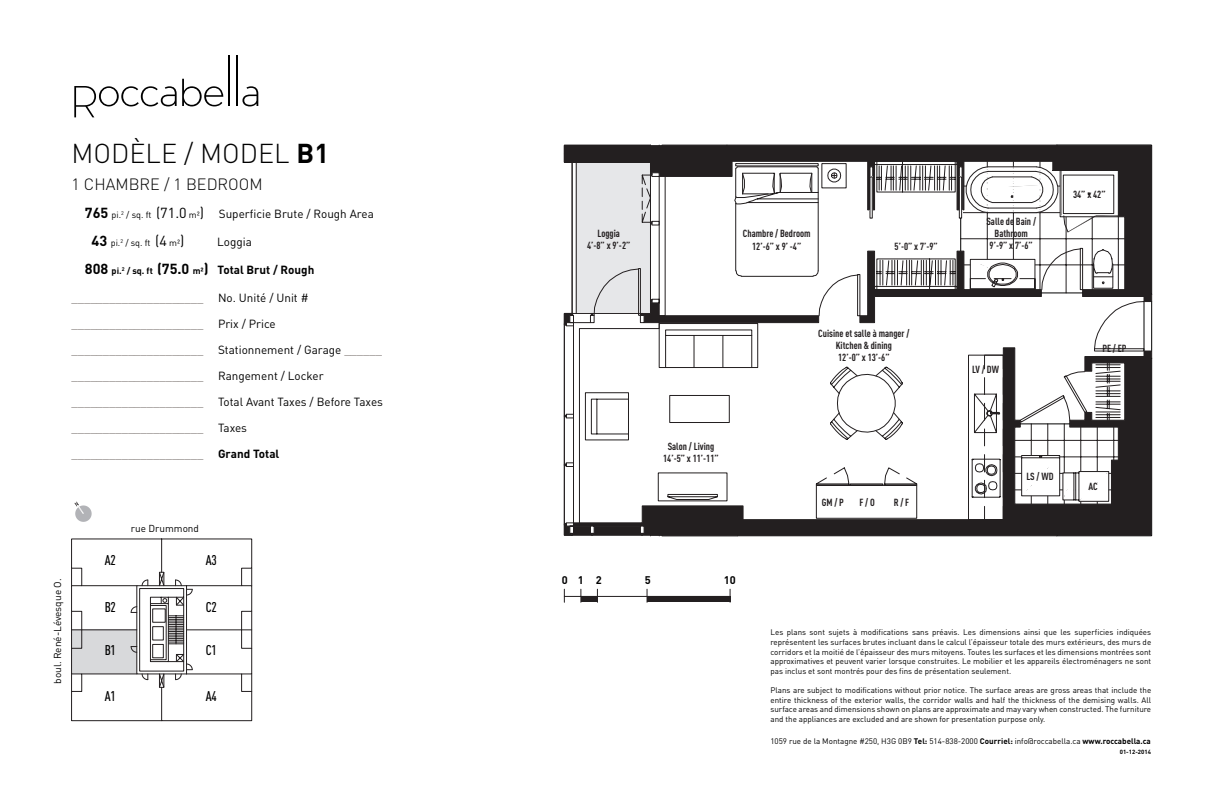
<style>
.page{position:relative;width:1224px;height:792px;background:#fff}
.page>*{position:absolute;margin:0;border:0;box-sizing:border-box;transform-origin:0 0}
.t1{font:300 27px "DIN";color:#000}
.t2{font:700 27px "DIN";color:#000}
.t3{font:300 16.2px "DIN";color:#000}
.t4{font:500 14px "DIN Cond";letter-spacing:-.025em;color:#000}
.t5{font:11.7px "DIN";color:#867f7c}
.t6{font:11.7px "DIN";color:#000}
.t7{font:700 11.7px "DIN";color:#000}
.t8{font:700 11px "DIN";color:#000}
.t9{font:700 10.2px/12.3px "DIN Cond";color:#231f20;text-align:center}
.t10{font:10px "DIN";color:#000}
.t11{font:9px "DIN";color:#000}
.t12{font:8px/9.6px "DIN";color:#000;text-align:justify}
.t13{font:700 6px "DIN";color:#000}
.s1{font-weight:700;font-size:14.4px}
.s2{font-size:9px}
.s3{font-size:14.4px}
.s4{color:#000}
.s5{color:#867f7c}
.s6{font-weight:700;color:#000}
.s7{font-weight:700}
</style>
<div class="page">
<hr style="left:228px;top:55px;width:2px;height:51px;background:#000">
<hr style="left:236px;top:55px;width:2px;height:51px;background:#000">
<svg style="left:74px;top:79px;width:149px;height:38px"></svg>
<svg style="left:242px;top:86px;width:16px;height:20px"></svg>
<hr style="left:738px;top:536px;width:319px;height:1px;background:#231f20">
<svg style="left:564px;top:589px;width:1px;height:13px"></svg>
<hr style="left:564px;top:596px;width:166px;height:1px;background:#231f20">
<div style="left:581px;top:596px;width:16px;height:6px;background:#231f20"></div>
<svg style="left:597px;top:589px;width:1px;height:13px"></svg>
<div style="left:647px;top:596px;width:83px;height:6px;background:#231f20"></div>
<svg style="left:730px;top:589px;width:1px;height:13px"></svg>
<hr style="left:1152px;top:301px;width:1px;height:50px;background:#000">
<svg style="left:564px;top:145px;width:588px;height:391px"></svg>
<div style="left:564px;top:145px;width:86px;height:17px;background:#231f20"></div>
<svg style="left:74px;top:502px;width:18px;height:20px"></svg>
<svg style="left:71px;top:539px;width:182px;height:182px"></svg>
<h1 class="t1" style="left:72px;top:137px;width:168px">MODÈLE / MODEL</h1>
<h1 class="t2" style="left:297px;top:136px;width:34px">B1</h1>
<h2 class="t3" style="left:72px;top:174px;width:126px">1 CHAM BRE / 1 BED</h2>
<h2 class="t3" style="left:218px;top:174px;width:23px">ROOM</h2>
<h3 class="t6" style="left:85px;top:207px;width:290px"><span class="s1">765</span> <span class="s2">pi.</span><sup>2</sup> <span class="s2">/ sq. ft</span> <span class="s3">(71.0</span> <span class="s2">m²</span><span class="s3">)</span> Superficie Brute / Rough Area</h3>
<p class="t11" style="left:92px;top:237px;width:94px"><span class="s1">43</span> pi.<sup>2</sup> / sq. ft <span class="s3">(4</span> m²<span class="s3">)</span></p>
<h3 class="t6" style="left:217px;top:235px;width:36px">Loggia</h3>
<h3 class="t7" style="left:85px;top:262px;width:231px"><span class="s3">808</span> <span class="s2">pi.</span><sup>2</sup> <span class="s2">/ sq. ft</span> <span class="s3">(75.0</span> <span class="s2">m²</span><span class="s3">)</span> Total Brut / Rough</h3>
<h3 class="t5" style="left:71px;top:291px;width:238px">_____________________ <span class="s4">No. Unité / Unit #</span></h3>
<h3 class="t5" style="left:72px;top:317px;width:206px">_____________________ <span class="s4">Prix / Price</span></h3>
<h3 class="t5" style="left:72px;top:343px;width:312px">_____________________ <span class="s4">Stationnement / Garage</span> ______</h3>
<h3 class="t5" style="left:72px;top:369px;width:254px">_____________________ <span class="s4">Rangement / Locker</span></h3>
<h3 class="t6" style="left:72px;top:395px;width:313px"><span class="s5">_____________________</span> Total Avant Taxes / Before Taxes</h3>
<h3 class="t5" style="left:72px;top:421px;width:177px">_____________________ <span class="s4">Taxes</span></h3>
<h3 class="t5" style="left:72px;top:447px;width:209px">_____________________ <span class="s6">Grand Total</span></h3>
<p class="t9" style="left:663px;top:439px;width:57px">Salon / Living<br>14’-5” x 11’-11”</p>
<p class="t9" style="left:587px;top:226px;width:45px">Loggia<br>4’-8” x 9’-2”</p>
<p class="t10" style="left:131px;top:522px;width:70px">rue Drummond</p>
<p class="t9" style="left:743px;top:227px;width:69px">Chambre / Bedroom<br>12’-6” x 9’ -4”</p>
<p class="t9" style="left:895px;top:240px;width:45px">5’-0” x 7’-9”</p>
<p class="t9" style="left:818px;top:327px;width:93px">Cuisine et salle à manger /<br>Kitchen &amp; dining<br>12’-0” x 13’-6”</p>
<p class="t9" style="left:822px;top:496px;width:24px">GM / P</p>
<p class="t9" style="left:859px;top:496px;width:17px">F / O</p>
<p class="t9" style="left:894px;top:496px;width:17px">R / F</p>
<p class="t9" style="left:986px;top:214px;width:51px">Salle de Bain /<br>Bathroom<br>9’-9” x 7’-6”</p>
<p class="t9" style="left:1073px;top:188px;width:34px">34” x 42”</p>
<p class="t9" style="left:972px;top:363px;width:28px">LV / DW</p>
<p class="t9" style="left:1102px;top:342px;width:26px">PE / EP</p>
<p class="t9" style="left:1026px;top:470px;width:29px">LS / WD</p>
<p class="t9" style="left:1089px;top:480px;width:11px">AC</p>
<p class="t10" style="left:51px;top:684px;width:107px;rotate:-90deg">boul. René-Lévesque O.</p>
<h3 class="t4" style="left:105px;top:551px;width:12px">A2</h3>
<h3 class="t4" style="left:206px;top:551px;width:12px">A3</h3>
<h3 class="t4" style="left:105px;top:599px;width:13px">B2</h3>
<h3 class="t4" style="left:206px;top:599px;width:12px">C2</h3>
<h3 class="t4" style="left:105px;top:642px;width:13px">B1</h3>
<h3 class="t4" style="left:206px;top:642px;width:12px">C1</h3>
<h3 class="t4" style="left:105px;top:687px;width:12px">A1</h3>
<h3 class="t4" style="left:206px;top:687px;width:12px">A4</h3>
<h3 class="t8" style="left:562px;top:573px;width:41px">012</h3>
<h3 class="t8" style="left:645px;top:573px;width:7px">5</h3>
<h3 class="t8" style="left:724px;top:573px;width:13px">10</h3>
<p class="t12" style="left:771px;top:628px;width:382px">Les plans sont sujets à modifications sans préavis. Les dimensions ainsi que les superficies indiquées représentent les surfaces brutes incluant dans le calcul l’épaisseur totale des murs extérieurs, des murs de corridors et la moitié de l’épaisseur des murs mitoyens. Toutes les surfaces et les dimensions montrées sont approximatives et peuvent varier lorsque construites. Le mobilier et les appareils électroménagers ne sont pas inclus et sont montrés pour des fins de présentation seulement.</p>
<p class="t12" style="left:771px;top:685px;width:382px">Plans are subject to modifications without prior notice. The surface areas are gross areas that include the entire thickness of the exterior walls, the corridor walls and half the thickness of the demising walls. All surface areas and dimensions shown on plans are approximate and may vary when constructed. The furniture and the appliances are excluded and are shown for presentation purpose only.</p>
<p class="t12" style="left:770px;top:736px;width:382px">1059 rue de la Montagne #250, H3G 0B9 <span class="s7">Tel:</span> 514-838-2000 <span class="s7">Courriel:</span> info@roccabella.ca <span class="s7">www.roccabella.ca</span></p>
<p class="t13" style="left:1120px;top:748px;width:33px">01-12-2014</p>
</div>
